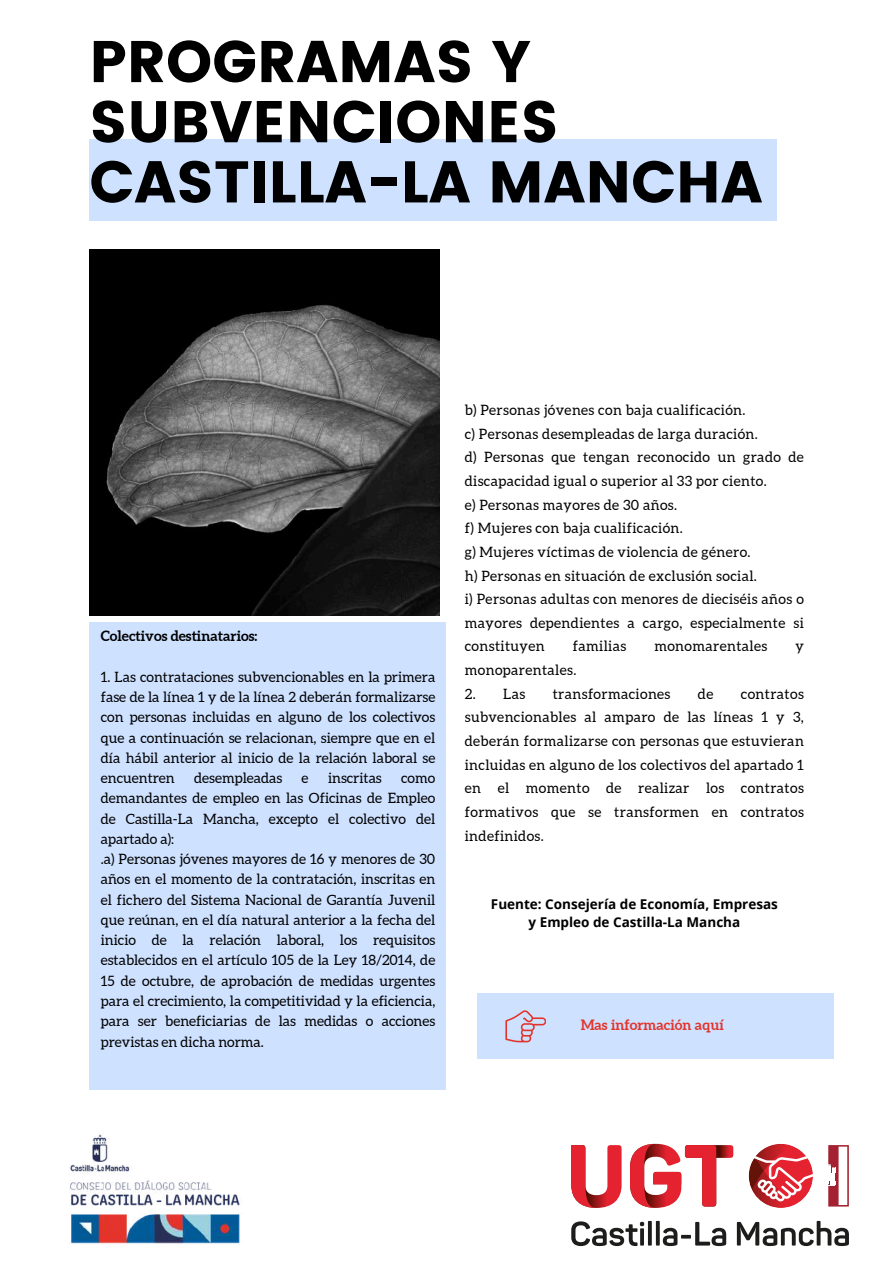
<style>
.page{position:relative;width:894px;height:1264px;background:#fff}
.page>*{position:absolute;margin:0;border:0;box-sizing:border-box;transform-origin:0 0}
.t1{font:58.65px/60.2px "Poppins";color:#000}
.t2{font:14.25px/20.2px "Aleo";color:#000;text-align:justify}
.t3{font:14.25px/23.7px "Aleo";letter-spacing:.025em;color:#000}
.t4{font:700 14.25px "Aleo";color:#000}
.t5{font:700 14.25px "Aleo";color:#e3342b}
.t6{font:700 13.5px/18px "Open Sans";color:#000;text-align:center}
</style>
<div class="page">
<div style="left:89px;top:139px;width:688px;height:82px;background:#cee1ff"></div>
<svg style="left:828px;top:1145px;width:21px;height:62px"></svg>
<svg style="left:571px;top:1145px;width:50px;height:62px"></svg>
<svg style="left:630px;top:1143px;width:103px;height:64px"></svg>
<svg style="left:748px;top:1144px;width:65px;height:64px"></svg>
<svg style="left:571px;top:1221px;width:73px;height:24px"></svg>
<hr style="left:640px;top:1228px;width:3px;height:17px;background:#1d1d1b">
<svg style="left:647px;top:1220px;width:4px;height:25px"></svg>
<svg style="left:655px;top:1220px;width:4px;height:25px"></svg>
<svg style="left:662px;top:1227px;width:15px;height:18px"></svg>
<svg style="left:680px;top:1234px;width:10px;height:4px"></svg>
<svg style="left:695px;top:1221px;width:31px;height:24px"></svg>
<svg style="left:736px;top:1220px;width:112px;height:25px"></svg>
<svg style="left:828px;top:1145px;width:20px;height:61px"></svg>
<img style="left:70px;top:1134px;width:171px;height:110px">
<div style="left:89px;top:622px;width:357px;height:467px;background:#cee1ff"></div>
<img style="left:89px;top:249px;width:350px;height:366px">
<div style="left:476px;top:993px;width:357px;height:66px;background:#cee1ff"></div>
<svg style="left:505px;top:1010px;width:41px;height:32px"></svg>
<h1 class="t1" style="left:89px;top:32px;width:674px">PROGRAMAS Y<br>SUBVENCIONES<br>CASTILLA-LA MANCHA</h1>
<p class="t4" style="left:101px;top:628px;width:158px">Colectivos destinatarios:</p>
<p class="t2" style="left:101px;top:666px;width:336px">1. Las contrataciones subvencionables en la primera fase de la línea 1 y de la línea 2 deberán formalizarse con personas incluidas en alguno de los colectivos que a continuación se relacionan, siempre que en el día hábil anterior al inicio de la relación laboral se encuentren</p>
<p class="t2" style="left:194px;top:768px;width:89px">desempleadas</p>
<p class="t2" style="left:301px;top:768px;width:8px">e</p>
<p class="t2" style="left:328px;top:768px;width:55px">inscritas</p>
<p class="t2" style="left:101px;top:768px;width:336px;text-align:left;text-indent:300px">como demandantes de empleo en las Oficinas de Empleo de Castilla-La Mancha, excepto el colectivo del apartado a):<br>.a) Personas jóvenes mayores de 16 y menores de 30 años en el momento de la contratación, inscritas en el fichero del Sistema Nacional de Garantía Juvenil que reúnan, en el día natural anterior a la fecha del inicio de la relación laboral, los requisitos establecidos en el artículo 105 de la Ley 18/2014, de 15 de octubre, de aprobación de medidas urgentes para el crecimiento, la competitividad y la eficiencia, para ser beneficiarias de las medidas o acciones previstas en dicha norma.</p>
<p class="t3" style="left:464px;top:398px;width:340px">b) Personas jóvenes con baja cualificación.<br>c) Personas desempleadas de larga duración.<br>d) Personas que tengan reconocido un grado de discapacidad igual o superior al 33 por ciento.<br>e) Personas mayores de 30 años.<br>f) Mujeres con baja cualificación.<br>g) Mujeres víctimas de violencia de género.<br>h) Personas en situación de exclusión social.<br>i) Personas adultas con menores de dieciséis años o mayores dependientes a cargo, especialmente si constituyen</p>
<p class="t3" style="left:572px;top:634px;width:55px">familias</p>
<p class="t3" style="left:654px;top:634px;width:114px">monomarentales</p>
<p class="t2" style="left:795px;top:636px;width:10px">y</p>
<p class="t3" style="left:464px;top:658px;width:113px">monoparentales.</p>
<p class="t2" style="left:464px;top:683px;width:62px">2. Las</p>
<p class="t3" style="left:552px;top:681px;width:119px">transformaciones</p>
<p class="t2" style="left:697px;top:683px;width:17px">de</p>
<p class="t2" style="left:464px;top:681px;width:340px;line-height:23.7px;text-indent:276px">contratos subvencionables al amparo de las líneas 1 y 3, deberán formalizarse con personas que estuvieran incluidas en alguno de los colectivos del apartado 1 en el momento de realizar los contratos formativos que se transformen en contratos indefinidos.</p>
<p class="t6" style="left:491px;top:895px;width:288px">Fuente: Consejería de Economía, Empresas y Empleo de Castilla-La Mancha</p>
<p class="t5" style="left:580px;top:1016px;width:145px">Mas información aquí</p>
</div>
